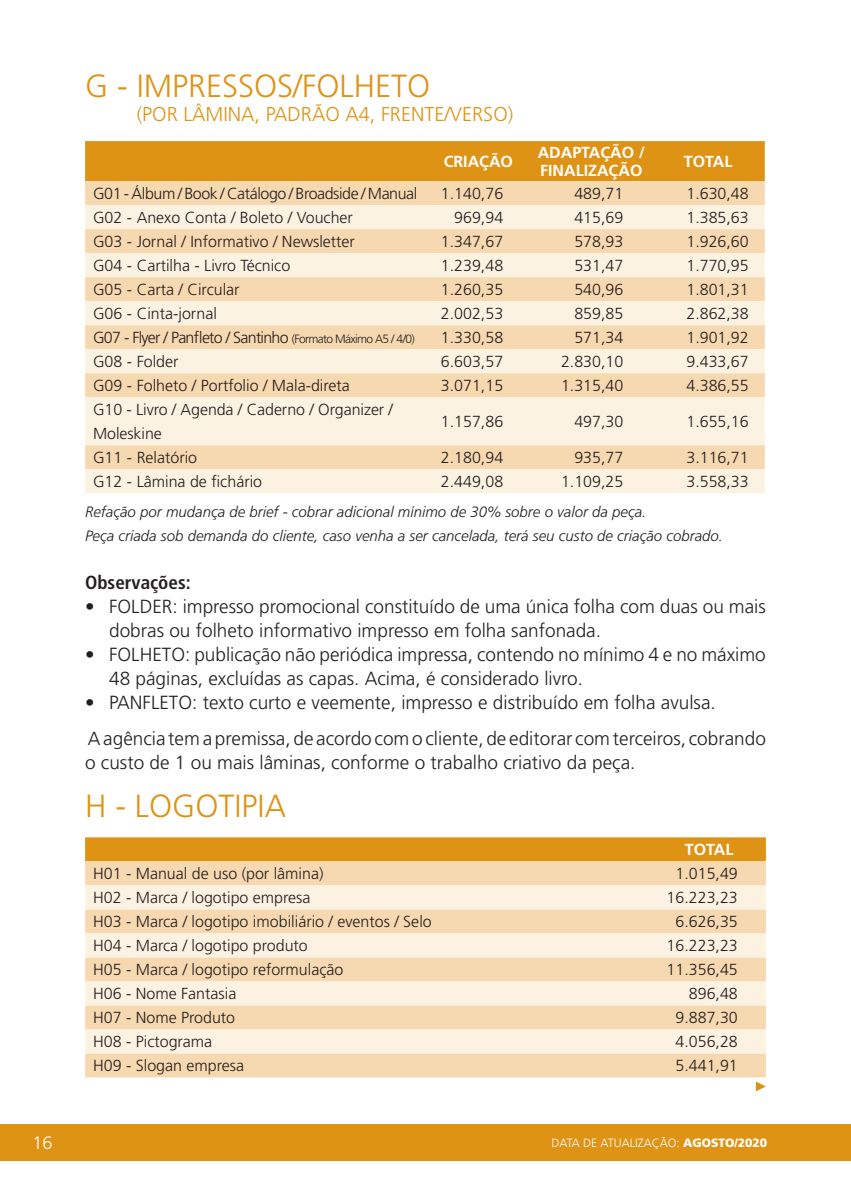
<style>
.page{position:relative;width:851px;height:1191px;background:#fff}
.page>*{position:absolute;margin:0;border:0;box-sizing:border-box;transform-origin:0 0}
.NOME_TABELA{font:300 32px "Frutiger LT Std";color:#de9315}
.NOME_TABELA-2{font:300 20px "Frutiger LT Std";color:#de9315}
.TEXTO{font:300 19px/24px "Frutiger LT Std";color:#231f20}
.observação{font:700 condensed 19px "Frutiger LT Std";color:#231f20}
.t1{font:300 18px "Frutiger LT Std";color:#fff}
.TAB-descrição{font:300 16px/24px "Frutiger LT Std";color:#231f20}
.TAB-valores{font:300 16px "Frutiger LT Std";color:#231f20}
.TAB-descrição-2{font:300 16px "Frutiger LT Std";letter-spacing:-.045em;color:#231f20}
.TAB-descrição-3{font:300 16px "Frutiger LT Std";letter-spacing:-.025em;color:#231f20}
.TAB-cabeçalho{font:700 16px/18px "Frutiger LT Std";color:#fff}
.obs_baixo_tabela{font:italic 300 15px "Frutiger LT Std";color:#231f20}
.t2{font:300 12px "Frutiger LT Std";color:#fff}
.s1{font-size:12px}
.s2{font-weight:900}
</style>
<div class="page">
<div style="left:0;top:1124px;width:850px;height:36px;background:#de9315"></div>
<div style="left:85px;top:141px;width:679px;height:40px;background:#de9315"></div>
<div style="left:85px;top:181px;width:679px;height:24px;background:#f6d9b0"></div>
<svg style="left:85px;top:205px;width:679px;height:288px;background:#f8e7cd"></svg>
<div style="left:85px;top:837px;width:680px;height:24px;background:#de9315"></div>
<div style="left:85px;top:861px;width:680px;height:216px;background:#f6d9b0"></div>
<svg style="left:85px;top:885px;width:680px;height:168px;background:#f8e7cd"></svg>
<svg style="left:755px;top:1081px;width:10px;height:10px"></svg>
<p class="NOME_TABELA" style="left:85px;top:68px;width:346px">G - IMPRESSOS/FOLHETO</p>
<p class="NOME_TABELA-2" style="left:137px;top:103px;width:378px">(POR LÂMINA, PADRÃO A4, FRENTE/VERSO)</p>
<p class="TAB-cabeçalho" style="left:443px;top:153px;width:71px">CRIAÇÃO</p>
<p class="TAB-cabeçalho" style="left:537px;top:144px;width:109px">ADAPTAÇÃO /<br>FINALIZAÇÃO</p>
<p class="TAB-cabeçalho" style="left:683px;top:153px;width:50px">TOTAL</p>
<p class="TAB-descrição-3" style="left:93px;top:184px;width:326px">G01 - Álbum / Book / Catálogo / Broadside / Manual</p>
<p class="TAB-valores" style="left:441px;top:184px;width:64px">1.140,76</p>
<p class="TAB-valores" style="left:574px;top:184px;width:50px">489,71</p>
<p class="TAB-valores" style="left:686px;top:184px;width:64px">1.630,48</p>
<p class="TAB-descrição" style="left:93px;top:206px;width:261px">G02 - Anexo Conta / Boleto / Voucher</p>
<p class="TAB-valores" style="left:454px;top:208px;width:50px">969,94</p>
<p class="TAB-valores" style="left:574px;top:208px;width:50px">415,69</p>
<p class="TAB-valores" style="left:686px;top:208px;width:64px">1.385,63</p>
<p class="TAB-descrição" style="left:93px;top:230px;width:263px">G03 - Jornal / Informativo / Newsletter</p>
<p class="TAB-valores" style="left:441px;top:232px;width:64px">1.347,67</p>
<p class="TAB-valores" style="left:574px;top:232px;width:50px">578,93</p>
<p class="TAB-valores" style="left:686px;top:232px;width:64px">1.926,60</p>
<p class="TAB-descrição" style="left:93px;top:254px;width:199px">G04 - Cartilha - Livro Técnico</p>
<p class="TAB-valores" style="left:441px;top:256px;width:64px">1.239,48</p>
<p class="TAB-valores" style="left:574px;top:256px;width:50px">531,47</p>
<p class="TAB-valores" style="left:686px;top:256px;width:64px">1.770,95</p>
<p class="TAB-descrição" style="left:93px;top:278px;width:148px">G05 - Carta / Circular</p>
<p class="TAB-valores" style="left:441px;top:280px;width:64px">1.260,35</p>
<p class="TAB-valores" style="left:574px;top:280px;width:50px">540,96</p>
<p class="TAB-valores" style="left:686px;top:280px;width:64px">1.801,31</p>
<p class="TAB-descrição" style="left:93px;top:302px;width:125px">G06 - Cinta-jornal</p>
<p class="TAB-valores" style="left:441px;top:304px;width:64px">2.002,53</p>
<p class="TAB-valores" style="left:574px;top:304px;width:50px">859,85</p>
<p class="TAB-valores" style="left:686px;top:304px;width:64px">2.862,38</p>
<p class="TAB-descrição-2" style="left:93px;top:328px;width:323px">G07 - Flyer / Panfleto / Santinho <span class="s1">(Formato Máximo A5 / 4/0)</span></p>
<p class="TAB-valores" style="left:441px;top:328px;width:64px">1.330,58</p>
<p class="TAB-valores" style="left:574px;top:328px;width:50px">571,34</p>
<p class="TAB-valores" style="left:686px;top:328px;width:64px">1.901,92</p>
<p class="TAB-descrição" style="left:93px;top:350px;width:87px">G08 - Folder</p>
<p class="TAB-valores" style="left:441px;top:352px;width:64px">6.603,57</p>
<p class="TAB-valores" style="left:561px;top:352px;width:64px">2.830,10</p>
<p class="TAB-valores" style="left:686px;top:352px;width:64px">9.433,67</p>
<p class="TAB-descrição" style="left:93px;top:374px;width:258px">G09 - Folheto / Portfolio / Mala-direta</p>
<p class="TAB-valores" style="left:441px;top:376px;width:64px">3.071,15</p>
<p class="TAB-valores" style="left:561px;top:376px;width:64px">1.315,40</p>
<p class="TAB-valores" style="left:686px;top:376px;width:64px">4.386,55</p>
<p class="TAB-descrição" style="left:93px;top:398px;width:301px">G10 - Livro / Agenda / Caderno / Organizer /<br>Moleskine</p>
<p class="TAB-valores" style="left:441px;top:412px;width:64px">1.157,86</p>
<p class="TAB-valores" style="left:574px;top:412px;width:50px">497,30</p>
<p class="TAB-valores" style="left:686px;top:412px;width:64px">1.655,16</p>
<p class="TAB-descrição" style="left:93px;top:446px;width:106px">G11 - Relatório</p>
<p class="TAB-valores" style="left:441px;top:448px;width:64px">2.180,94</p>
<p class="TAB-valores" style="left:574px;top:448px;width:50px">935,77</p>
<p class="TAB-valores" style="left:686px;top:448px;width:64px">3.116,71</p>
<p class="TAB-descrição" style="left:93px;top:470px;width:170px">G12 - Lâmina de fichário</p>
<p class="TAB-valores" style="left:441px;top:472px;width:64px">2.449,08</p>
<p class="TAB-valores" style="left:561px;top:472px;width:64px">1.109,25</p>
<p class="TAB-valores" style="left:686px;top:472px;width:64px">3.558,33</p>
<p class="obs_baixo_tabela" style="left:85px;top:503px;width:562px">Refação por mudança de brief - cobrar adicional mínimo de 30% sobre o valor da peça.</p>
<p class="obs_baixo_tabela" style="left:85px;top:527px;width:639px">Peça criada sob demanda do cliente, caso venha a ser cancelada, terá seu custo de criação cobrado.</p>
<p class="observação" style="left:85px;top:571px;width:107px">Observações:</p>
<p class="TEXTO" style="left:109px;top:595px;width:658px;text-indent:-24px">• FOLDER: impresso promocional constituído de uma única folha com duas ou mais dobras ou folheto informativo impresso em folha sanfonada.</p>
<p class="TEXTO" style="left:109px;top:643px;width:658px;text-indent:-24px">• FOLHETO: publicação não periódica impressa, contendo no mínimo 4 e no máximo<br>48 páginas, excluídas as capas. Acima, é considerado livro.</p>
<p class="TEXTO" style="left:85px;top:691px;width:632px">• PANFLETO: texto curto e veemente, impresso e distribuído em folha avulsa.</p>
<p class="TEXTO" style="left:85px;top:727px;width:682px">A agência tem a premissa, de acordo com o cliente, de editorar com terceiros, cobrando o custo de 1 ou mais lâminas, conforme o trabalho criativo da peça.</p>
<p class="NOME_TABELA" style="left:85px;top:788px;width:202px">H - LOGOTIPIA</p>
<p class="TAB-cabeçalho" style="left:684px;top:841px;width:50px">TOTAL</p>
<p class="TAB-descrição" style="left:93px;top:862px;width:232px">H01 - Manual de uso (por lâmina)</p>
<p class="TAB-valores" style="left:675px;top:864px;width:64px">1.015,49</p>
<p class="TAB-descrição" style="left:93px;top:886px;width:219px">H02 - Marca / logotipo empresa</p>
<p class="TAB-valores" style="left:666px;top:888px;width:73px">16.223,23</p>
<p class="TAB-descrição" style="left:93px;top:910px;width:340px">H03 - Marca / logotipo imobiliário / eventos / Selo</p>
<p class="TAB-valores" style="left:675px;top:912px;width:64px">6.626,35</p>
<p class="TAB-descrição" style="left:93px;top:934px;width:216px">H04 - Marca / logotipo produto</p>
<p class="TAB-valores" style="left:666px;top:936px;width:73px">16.223,23</p>
<p class="TAB-descrição" style="left:93px;top:958px;width:252px">H05 - Marca / logotipo reformulação</p>
<p class="TAB-valores" style="left:666px;top:960px;width:73px">11.356,45</p>
<p class="TAB-descrição" style="left:93px;top:982px;width:145px">H06 - Nome Fantasia</p>
<p class="TAB-valores" style="left:688px;top:984px;width:50px">896,48</p>
<p class="TAB-descrição" style="left:93px;top:1006px;width:143px">H07 - Nome Produto</p>
<p class="TAB-valores" style="left:675px;top:1008px;width:64px">9.887,30</p>
<p class="TAB-descrição" style="left:93px;top:1030px;width:121px">H08 - Pictograma</p>
<p class="TAB-valores" style="left:675px;top:1032px;width:64px">4.056,28</p>
<p class="TAB-descrição" style="left:93px;top:1054px;width:152px">H09 - Slogan empresa</p>
<p class="TAB-valores" style="left:675px;top:1056px;width:64px">5.441,91</p>
<p class="t1" style="left:33px;top:1132px;width:22px">16</p>
<p class="t2" style="left:551px;top:1135px;width:217px">DATA DE ATUALIZAÇÃO: <span class="s2">AGOSTO/2020</span></p>
</div>
